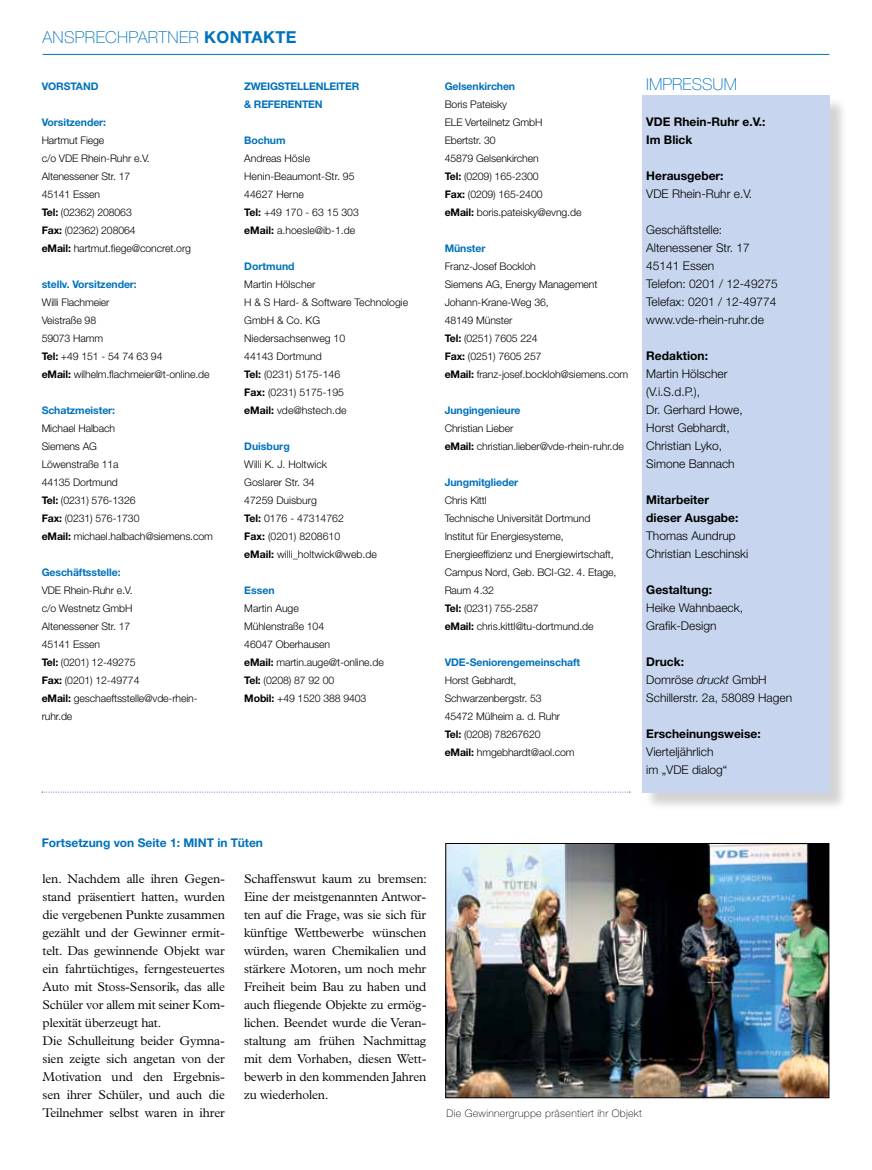
<style>
.page{position:relative;width:872px;height:1170px;background:#fff}
.page>*{position:absolute;margin:0;border:0;box-sizing:border-box;transform-origin:0 0}
.t1{font:100 16.5px "Helvetica Neue LT Std";letter-spacing:.01em;color:#0072bc}
.t2{font:700 16.5px "Helvetica Neue LT Std";letter-spacing:.02em;color:#0072bc}
.t3{font:300 12.75px/18px "Plantin Std";letter-spacing:-.01em;color:#000}
.t4{font:300 12px/18px "Helvetica Neue LT Std";color:#000}
.t5{font:700 12px/18px "Helvetica Neue LT Std";color:#000}
.t6{font:700 12px "Helvetica Neue LT Std";color:#0072bc}
.t7{font:300 10.5px/18px "Helvetica Neue LT Std";letter-spacing:-.01em;color:#000}
.t8{font:700 10.5px/18px "Helvetica Neue LT Std";letter-spacing:-.01em;color:#0072bc}
.t9{font:100 10.5px "Helvetica Neue LT Std";letter-spacing:.03em;color:#000}
.s1{font-weight:100}
.s2{font-weight:700}
.s3{font-family:"Helvetica Neue";font-style:italic}
</style>
<div class="page">
<hr style="left:43px;top:54px;width:786px;height:1px;background:#0072bc">
<div style="left:644px;top:97px;width:204px;height:714px;background:#000;opacity:.18"></div>
<div style="left:642px;top:95px;width:187px;height:697px;background:#c7d6ee"></div>
<svg style="left:42px;top:791px;width:588px;height:1px"></svg>
<img style="left:447px;top:845px;width:380px;height:250px">
<div style="left:445px;top:843px;width:384px;height:254px;border:1px solid #000"></div>
<h1 class="t1" style="left:43px;top:28px;width:33px">Anspr</h1>
<h1 class="t1" style="left:96px;top:28px;width:44px">echpart</h1>
<h1 class="t2" style="left:167px;top:27px;width:130px"><span class="s1">ner</span> Kontakte</h1>
<p class="t8" style="left:42px;top:77px;width:58px">Vorstan d</p>
<p class="t8" style="left:42px;top:113px;width:66px">Vorsitzender:</p>
<p class="t7" style="left:42px;top:131px;width:151px">Hartmut Fiege<br>c/o VDE Rhein-Ruhr e.V.<br>Altenessener Str. 17<br>45141 Essen<br><span class="s2">Tel:</span> (02362) 208063<br><span class="s2">Fax:</span> (02362) 208064<br><span class="s2">eMail:</span> hartmut.fiege@concret.org</p>
<p class="t8" style="left:42px;top:275px;width:97px">stellv. Vorsitzender:</p>
<p class="t7" style="left:42px;top:293px;width:169px">Willi Flachmeier<br>Veistraße 98<br>59073 Hamm<br><span class="s2">Tel:</span> +49 151 - 54 74 63 94<br><span class="s2">eMail:</span> wilhelm.flachmeier@t-online.de</p>
<p class="t8" style="left:42px;top:401px;width:75px">Schatzmeister:</p>
<p class="t7" style="left:42px;top:419px;width:173px">Michael Halbach<br>Siemens AG<br>Löwenstraße 11a<br>44135 Dortmund<br><span class="s2">Tel:</span> (0231) 576-1326<br><span class="s2">Fax:</span> (0231) 576-1730<br><span class="s2">eMail:</span> michael.halbach@siemens.com</p>
<p class="t8" style="left:42px;top:563px;width:80px">Geschäftsstelle:</p>
<p class="t7" style="left:42px;top:581px;width:157px">VDE Rhein-Ruhr e.V.<br>c/o Westnetz GmbH<br>Altenessener Str. 17<br>45141 Essen<br><span class="s2">Tel:</span> (0201) 12-49275<br><span class="s2">Fax:</span> (0201) 12-49774<br><span class="s2">eMail:</span> geschaeftsstelle@vde-rhein&shy;ruhr.de</p>
<p class="t8" style="left:244px;top:77px;width:117px">Zweigstellenleiter &amp; Referenten</p>
<p class="t8" style="left:244px;top:131px;width:43px">Bochum</p>
<p class="t7" style="left:244px;top:149px;width:116px">Andreas Hösle<br>Henin-Beaumont-Str. 95<br>44627 Herne<br><span class="s2">Tel:</span> +49 170 - 63 15 303 <span class="s2">eMail:</span> a.hoesle@ib-1.de</p>
<p class="t8" style="left:244px;top:257px;width:52px">Dortmund</p>
<p class="t7" style="left:244px;top:275px;width:165px">Martin Hölscher<br>H &amp; S Hard- &amp; Software Technologie<br>GmbH &amp; Co. KG<br>Niedersachsenweg 10<br>44143 Dortmund<br><span class="s2">Tel:</span> (0231) 5175-146<br><span class="s2">Fax:</span> (0231) 5175-195<br><span class="s2">eMail:</span> vde@hstech.de</p>
<p class="t8" style="left:244px;top:437px;width:47px">Duisburg</p>
<p class="t7" style="left:244px;top:455px;width:134px">Willi K. J. Holtwick<br>Goslarer Str. 34<br>47259 Duisburg<br><span class="s2">Tel:</span> 0176 - 47314762<br><span class="s2">Fax:</span> (0201) 8208610<br><span class="s2">eMail:</span> willi_holtwick@web.de</p>
<p class="t8" style="left:244px;top:581px;width:32px">Essen</p>
<p class="t7" style="left:244px;top:599px;width:141px">Martin Auge<br>Mühlenstraße 104<br>46047 Oberhausen<br><span class="s2">eMail:</span> martin.auge@t-online.de<br><span class="s2">Tel:</span> (0208) 87 92 00<br><span class="s2">Mobil:</span> +49 1520 388 9403</p>
<p class="t8" style="left:445px;top:77px;width:72px">Gelsenkirchen</p>
<h1 class="t1" style="left:646px;top:74px;width:92px">IMPRESSUM</h1>
<p class="t7" style="left:445px;top:95px;width:138px">Boris Pateisky<br>ELE Verteilnetz GmbH<br>Ebertstr. 30<br>45879 Gelsenkirchen<br><span class="s2">Tel:</span> (0209) 165-2300<br><span class="s2">Fax:</span> (0209) 165-2400<br><span class="s2">eMail:</span> boris.pateisky@evng.de</p>
<p class="t8" style="left:445px;top:239px;width:42px">Münster</p>
<p class="t7" style="left:445px;top:257px;width:185px">Franz-Josef Bockloh<br>Siemens AG, Energy Management<br>Johann-Krane-Weg 36,<br>48149 Münster<br><span class="s2">Tel:</span> (0251) 7605 224<br><span class="s2">Fax:</span> (0251) 7605 257<br><span class="s2">eMail:</span> franz-josef.bockloh@siemens.com</p>
<p class="t8" style="left:445px;top:401px;width:77px">Jungingenieure</p>
<p class="t7" style="left:445px;top:419px;width:181px">Christian Lieber<br><span class="s2">eMail:</span> christian.lieber@vde-rhein-ruhr.de</p>
<p class="t8" style="left:445px;top:473px;width:75px">Jungmitglieder</p>
<p class="t7" style="left:445px;top:491px;width:173px">Chris Kittl<br>Technische Universität Dortmund<br>Institut für Energiesysteme,<br>Energieeffizienz und Energiewirtschaft,<br>Campus Nord, Geb. BCI-G2. 4. Etage,<br>Raum 4.32<br><span class="s2">Tel:</span> (0231) 755-2587<br><span class="s2">eMail:</span> chris.kittl@tu-dortmund.de</p>
<p class="t8" style="left:445px;top:653px;width:137px">VDE-Seniorengemeinschaft</p>
<p class="t7" style="left:445px;top:671px;width:131px">Horst Gebhardt,<br>Schwarzenbergstr. 53<br>45472 Mülheim a. d. Ruhr<br><span class="s2">Tel:</span> (0208) 78267620<br><span class="s2">eMail:</span> hmgebhardt@aol.com</p>
<p class="t5" style="left:646px;top:112px;width:121px">VDE Rhein-Ruhr e.V.:<br>Im Blick</p>
<p class="t5" style="left:646px;top:166px;width:79px">Herausgeber:</p>
<p class="t4" style="left:646px;top:184px;width:108px">VDE Rhein-Ruhr e.V.</p>
<p class="t4" style="left:646px;top:220px;width:133px">Geschäftstelle:<br>Altenessener Str. 17<br>45141 Essen<br>Telefon: 0201 / 12-49275<br>Telefax: 0201 / 12-49774 www.vde-rhein-ruhr.de</p>
<p class="t5" style="left:646px;top:346px;width:63px">Redaktion:</p>
<p class="t4" style="left:646px;top:364px;width:98px">Martin Hölscher (V.i.S.d.P.),<br>Dr. Gerhard Howe,<br>Horst Gebhardt,<br>Christian Lyko,<br>Simone Bannach</p>
<p class="t5" style="left:646px;top:490px;width:94px">Mitarbeiter dieser Ausgabe:</p>
<p class="t4" style="left:646px;top:526px;width:104px">Thomas Aundrup<br>Christian Leschinski</p>
<p class="t5" style="left:646px;top:580px;width:67px">Gestaltung:</p>
<p class="t4" style="left:646px;top:598px;width:98px">Heike Wahnbaeck,<br>Grafik-Design</p>
<p class="t4" style="left:646px;top:652px;width:147px"><span class="s2">Druck:<br></span>Domröse <span class="s3">druckt</span> GmbH<br>Schillerstr. 2a, 58089 Hagen</p>
<p class="t5" style="left:646px;top:724px;width:116px">Erscheinungsweise:</p>
<p class="t4" style="left:646px;top:742px;width:83px">Vierteljährlich im „VDE dialog“</p>
<p class="t6" style="left:42px;top:834px;width:223px">Fortsetzung von Seite 1: MI NT in Tüten</p>
<p class="t3" style="left:43px;top:869px;width:184px">len. Nachdem alle ihren Gegen&shy;stand präsentiert hatten, wurden die vergebenen Punkte zusammen gezählt und der Gewinner ermit&shy;telt. Das gewinnende Objekt war ein fahrtüchtiges, ferngesteuertes<br>Auto mit Stoss-Sensorik, das alle<br>Schüler vor allem mit seiner Kom&shy;plexität überzeugt hat.<br>Die Schulleitung beider Gymna&shy;sien zeigte sich angetan von der<br>Motivation und den Ergebnis&shy;sen ihrer Schüler, und auch die<br>Teilnehmer selbst waren in ihrer</p>
<p class="t3" style="left:244px;top:869px;width:184px;text-align:justify">Schaffenswut kaum zu bremsen:<br>Eine der meistgenannten Antwor&shy;ten auf die Frage, was sie sich für künftige Wettbewerbe wünschen würden, waren Chemikalien und stärkere Motoren, um noch mehr Freiheit beim Bau zu haben und auch fliegende Objekte zu ermög&shy;lichen. Beendet wurde die Veran&shy;staltung am frühen Nachmittag mit dem Vorhaben, diesen Wett&shy;bewerb in den kommenden Jahren zu wiederholen.</p>
<p class="t9" style="left:446px;top:1106px;width:197px">Die Gewinnergruppe präsentiert ihr Objekt</p>
</div>
